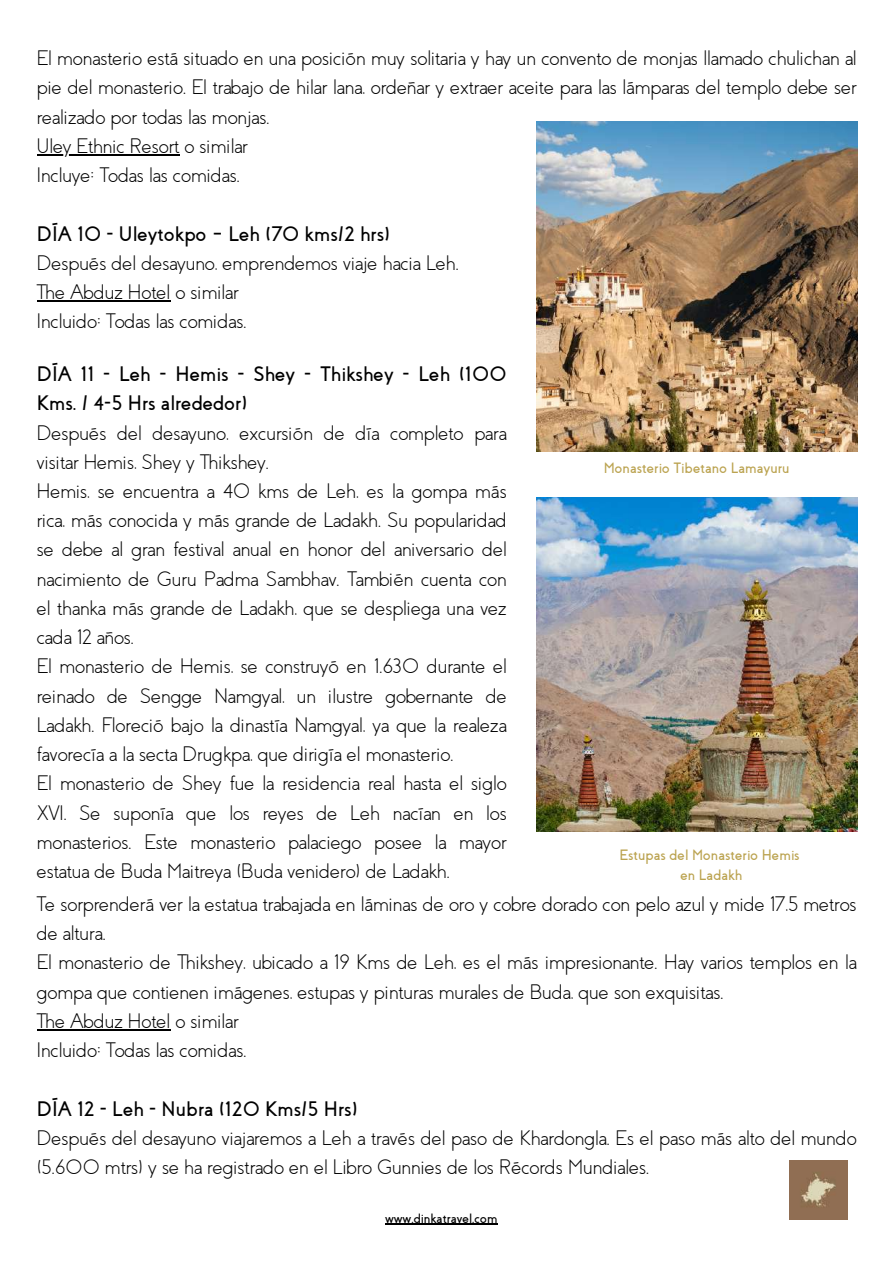
<style>
.page{position:relative;width:893px;height:1264px;background:#fff}
.page>*{position:absolute;margin:0;border:0;box-sizing:border-box;transform-origin:0 0}
.t1{font:300 21px/29.2px "Coves";color:#000}
.t2{font:700 21px/29.2px "Coves";color:#000}
.t3{font:700 15px/20.2px "Coves";color:#bba350;text-align:center}
.t4{font:700 13.5px "Coves";color:#000}
</style>
<div class="page">
<img style="left:536px;top:121px;width:321px;height:331px">
<hr style="left:385px;top:1223px;width:112px;height:1px;background:#000">
<hr style="left:37px;top:154px;width:142px;height:1px;background:#000">
<hr style="left:37px;top:300px;width:133px;height:1px;background:#000">
<img style="left:789px;top:1160px;width:58px;height:59px">
<img style="left:536px;top:497px;width:321px;height:334px">
<hr style="left:37px;top:1029px;width:133px;height:1px;background:#000">
<p class="t1" style="left:37px;top:44px;width:821px">El monasterio está situado en una posición muy solitaria y hay un convento de monjas llamado chulichan al pie del monasterio. El trabajo de hilar lana, ordeñar y extraer aceite para las lámparas del templo debe ser realizado por todas las monjas.<br>Uley Ethnic Resort o similar<br>Incluye: Todas las comidas.</p>
<p class="t2" style="left:37px;top:219px;width:355px">DÍA 10 - Uleytokpo – Leh (70 kms/2 hrs)</p>
<p class="t1" style="left:37px;top:248px;width:423px">Después del desayuno, emprendemos viaje hacia Leh.<br>The Abduz Hotel o similar<br>Incluido: Todas las comidas.</p>
<p class="t2" style="left:37px;top:360px;width:471px">DÍA 11 - Leh - Hemis - Shey - Thikshey - Leh (100<br>Kms. / 4-5 Hrs alrededor)</p>
<p class="t1" style="left:37px;top:418px;width:471px">Después del desayuno, excursión de día completo para visitar Hemis, Shey y Thikshey.<br>Hemis, se encuentra a 40 kms de Leh, es la gompa más rica, más conocida y más grande de Ladakh. Su popularidad se debe al gran festival anual en honor del aniversario del nacimiento de Guru Padma Sambhav. También cuenta con el thanka más grande de Ladakh, que se despliega una vez cada 12 años.<br>El monasterio de Hemis, se construyó en 1.630 durante el reinado de Sengge Namgyal, un ilustre gobernante de Ladakh. Floreció bajo la dinastía Namgyal, ya que la realeza favorecía a la secta Drugkpa, que dirigía el monasterio.<br>El monasterio de Shey fue la residencia real hasta el siglo XVI. Se suponía que los reyes de Leh nacían en los monasterios. Este monasterio palaciego posee la mayor estatua de Buda Maitreya (Buda venidero) de Ladakh.</p>
<p class="t3" style="left:603px;top:458px;width:187px">Monasterio Tibetano Lamayuru</p>
<p class="t3" style="left:619px;top:844px;width:182px">Estupas del Monasterio Hemis en Ladakh</p>
<p class="t1" style="left:37px;top:889px;width:821px">Te sorprenderá ver la estatua trabajada en láminas de oro y cobre dorado con pelo azul y mide 17,5 metros de altura.<br>El monasterio de Thikshey, ubicado a 19 Kms de Leh, es el más impresionante. Hay varios templos en la gompa que contienen imágenes, estupas y pinturas murales de Buda, que son exquisitas.<br>The Abduz Hotel o similar<br>Incluido: Todas las comidas.</p>
<p class="t2" style="left:37px;top:1094px;width:322px">DÍA 12 - Leh - Nubra (120 Kms/5 Hrs)</p>
<p class="t1" style="left:37px;top:1123px;width:821px">Después del desayuno viajaremos a Leh a través del paso de Khardongla. Es el paso más alto del mundo (5.600 mtrs) y se ha registrado en el Libro Gunnies de los Récords Mundiales.</p>
<p class="t4" style="left:385px;top:1211px;width:114px">www.dinkatravel.com</p>
</div>
